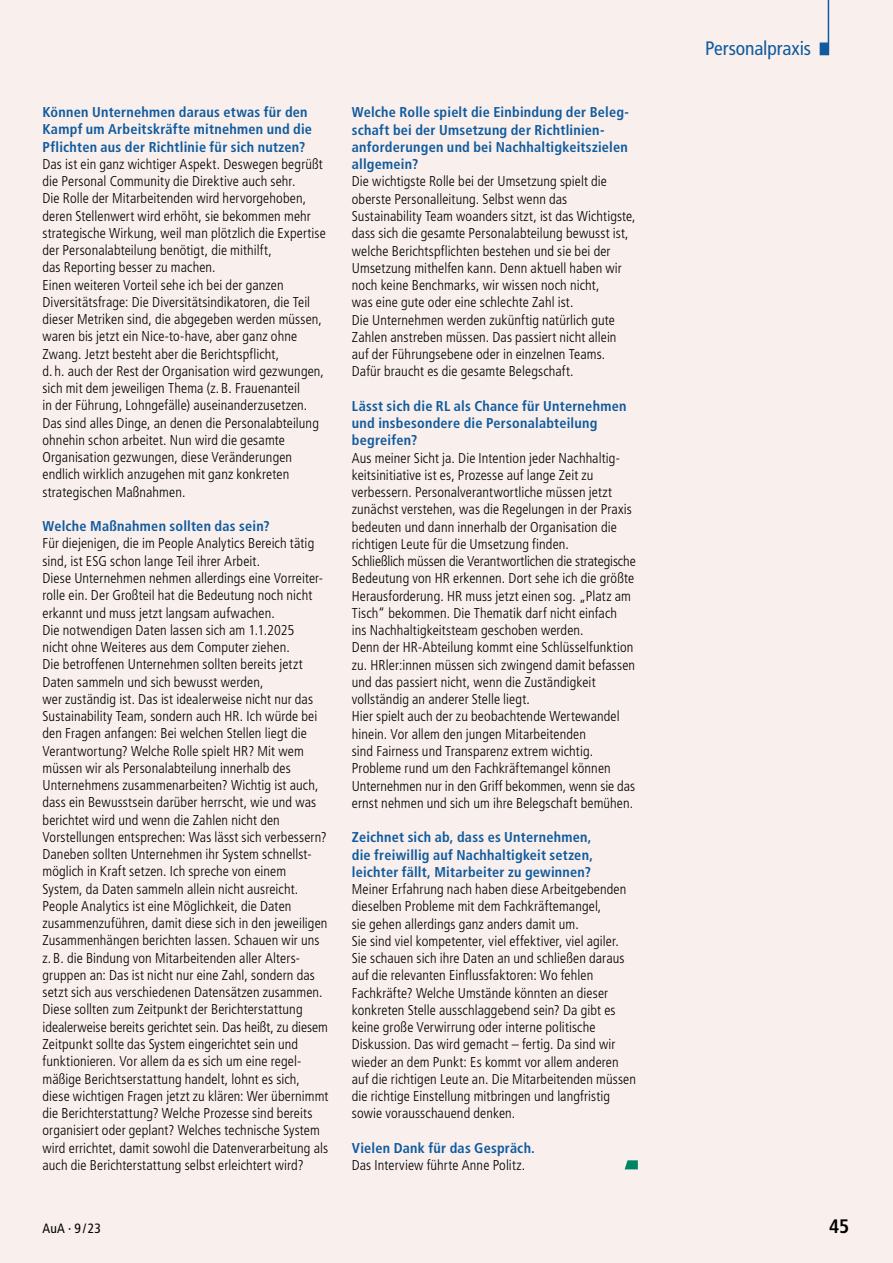
<style>
.page{position:relative;width:893px;height:1263px;background:#f9efed}
.page>*{position:absolute;margin:0;border:0;box-sizing:border-box;transform-origin:0 0}
.t1{font:condensed 19.5px "Frutiger LT Std";letter-spacing:-.005em;color:#105b9d}
.t2{font:700 condensed 19.5px "Frutiger LT Std";color:#000}
.t3{font:300 condensed 14.25px/17.2px "Frutiger LT Std";letter-spacing:.01em;color:#000}
.t4{font:700 condensed 14.25px/17.2px "Frutiger LT Std";letter-spacing:.015em;color:#105b9d}
.t5{font:condensed 13.5px "Frutiger LT Std";color:#000}
</style>
<div class="page">
<svg style="left:820px;top:0;width:9px;height:55px"></svg>
<svg style="left:625px;top:1160px;width:13px;height:9px"></svg>
<p class="t4" style="left:43px;top:103px;width:271px">Können Unternehmen daraus etwas für den<br>Kampf um Arbeitskräfte mitnehmen und die<br>Pflichten aus der Richtlinie für sich nutzen?</p>
<p class="t3" style="left:43px;top:155px;width:285px">Das ist ein ganz wichtiger Aspekt. Deswegen begrüßt die Personal Community die Direktive auch sehr.<br>Die Rolle der Mitarbeitenden wird hervorgehoben, deren Stellenwert wird erhöht, sie bekommen mehr strategische Wirkung, weil man plötzlich die Expertise der Personalabteilung benötigt, die mithilft,<br>das Reporting besser zu machen.<br>Einen weiteren Vorteil sehe ich bei der ganzen Diversitätsfrage: Die Diversitätsindikatoren, die Teil dieser Metriken sind, die abgegeben werden müssen, waren bis jetzt ein Nice-to-have, aber ganz ohne Zwang. Jetzt besteht aber die Berichtspflicht,<br>d. h. auch der Rest der Organisation wird gezwungen, sich mit dem jeweiligen Thema (z. B. Frauenanteil<br>in der Führung, Lohngefälle) auseinanderzusetzen.<br>Das sind alles Dinge, an denen die Personalabteilung ohnehin schon arbeitet. Nun wird die gesamte Organisation gezwungen, diese Veränderungen endlich wirklich anzugehen mit ganz konkreten strategischen Maßnahmen.</p>
<p class="t4" style="left:43px;top:518px;width:229px">Welche Maßnahmen sollten das sein?</p>
<p class="t3" style="left:43px;top:535px;width:287px">Für diejenigen, die im People Analytics Bereich tätig sind, ist ESG schon lange Teil ihrer Arbeit.<br>Diese Unternehmen nehmen allerdings eine Vorreiter&shy;rolle ein. Der Großteil hat die Bedeutung noch nicht erkannt und muss jetzt langsam aufwachen.<br>Die notwendigen Daten lassen sich am 1.1.2025<br>nicht ohne Weiteres aus dem Computer ziehen.<br>Die betroffenen Unternehmen sollten bereits jetzt Daten sammeln und sich bewusst werden,<br>wer zuständig ist. Das ist idealerweise nicht nur das Sustainability Team, sondern auch HR. Ich würde bei den Fragen anfangen: Bei welchen Stellen liegt die Verantwortung? Welche Rolle spielt HR? Mit wem müssen wir als Personalabteilung innerhalb des Unternehmens zusammenarbeiten? Wichtig ist auch, dass ein Bewusstsein darüber herrscht, wie und was berichtet wird und wenn die Zahlen nicht den Vorstellungen entsprechen: Was lässt sich verbessern?<br>Daneben sollten Unternehmen ihr System schnellst&shy;möglich in Kraft setzen. Ich spreche von einem System, da Daten sammeln allein nicht ausreicht.<br>People Analytics ist eine Möglichkeit, die Daten zusammenzuführen, damit diese sich in den jeweiligen Zusammenhängen berichten lassen. Schauen wir uns z. B. die Bindung von Mitarbeitenden aller Alters&shy;gruppen an: Das ist nicht nur eine Zahl, sondern das setzt sich aus verschiedenen Datensätzen zusammen.<br>Diese sollten zum Zeitpunkt der Berichterstattung idealerweise bereits gerichtet sein. Das heißt, zu diesem Zeitpunkt sollte das System eingerichtet sein und funktionieren. Vor allem da es sich um eine regel&shy;mäßige Berichtserstattung handelt, lohnt es sich, diese wichtigen Fragen jetzt zu klären: Wer übernimmt die Berichterstattung? Welche Prozesse sind bereits organisiert oder geplant? Welches technische System wird errichtet, damit sowohl die Datenverarbeitung als auch die Berichterstattung selbst erleichtert wird?</p>
<p class="t4" style="left:352px;top:104px;width:278px">Welche Rolle spielt die Einbindung der Beleg&shy;schaft bei der Umsetzung der Richtlinien&shy;anforderungen und bei Nachhaltigkeitszielen allgemein?</p>
<p class="t3" style="left:352px;top:173px;width:285px">Die wichtigste Rolle bei der Umsetzung spielt die oberste Personalleitung. Selbst wenn das Sustainability Team woanders sitzt, ist das Wichtigste, dass sich die gesamte Personalabteilung bewusst ist, welche Berichtspflichten bestehen und sie bei der Umsetzung mithelfen kann. Denn aktuell haben wir noch keine Benchmarks, wir wissen noch nicht,<br>was eine gute oder eine schlechte Zahl ist.<br>Die Unternehmen werden zukünftig natürlich gute Zahlen anstreben müssen. Das passiert nicht allein auf der Führungsebene oder in einzelnen Teams.<br>Dafür braucht es die gesamte Belegschaft.</p>
<p class="t4" style="left:352px;top:397px;width:276px">Lässt sich die RL als Chance für Unternehmen und insbesondere die Personalabteilung begreifen?</p>
<p class="t3" style="left:352px;top:449px;width:285px">Aus meiner Sicht ja. Die Intention jeder Nachhaltig&shy;keitsinitiative ist es, Prozesse auf lange Zeit zu verbessern. Personalverantwortliche müssen jetzt zunächst verstehen, was die Regelungen in der Praxis bedeuten und dann innerhalb der Organisation die richtigen Leute für die Umsetzung finden.<br>Schließlich müssen die Verantwortlichen die strategische Bedeutung von HR erkennen. Dort sehe ich die größte Herausforderung. HR muss jetzt einen sog. „Platz am Tisch“ bekommen. Die Thematik darf nicht einfach<br>ins Nachhaltigkeitsteam geschoben werden.<br>Denn der HR-Abteilung kommt eine Schlüsselfunktion zu. HRler:innen müssen sich zwingend damit befassen und das passiert nicht, wenn die Zuständigkeit vollständig an anderer Stelle liegt.<br>Hier spielt auch der zu beobachtende Wertewandel hinein. Vor allem den jungen Mitarbeitenden<br>sind Fairness und Transparenz extrem wichtig.<br>Probleme rund um den Fachkräftemangel können Unternehmen nur in den Griff bekommen, wenn sie das ernst nehmen und sich um ihre Belegschaft bemühen.</p>
<p class="t4" style="left:352px;top:829px;width:243px;text-align:justify">Zeichnet sich ab, dass es Unternehmen, die freiwillig auf Nachhaltigkeit setzen, leichter fällt, Mitarbeiter zu gewinnen?</p>
<p class="t3" style="left:352px;top:881px;width:286px">Meiner Erfahrung nach haben diese Arbeitgebenden dieselben Probleme mit dem Fachkräftemangel,<br>sie gehen allerdings ganz anders damit um.<br>Sie sind viel kompetenter, viel effektiver, viel agiler.<br>Sie schauen sich ihre Daten an und schließen daraus auf die relevanten Einflussfaktoren: Wo fehlen Fachkräfte? Welche Umstände könnten an dieser konkreten Stelle ausschlaggebend sein? Da gibt es keine große Verwirrung oder interne politische Diskussion. Das wird gemacht – fertig. Da sind wir wieder an dem Punkt: Es kommt vor allem anderen auf die richtigen Leute an. Die Mitarbeitenden müssen die richtige Einstellung mitbringen und langfristig sowie vorausschauend denken.</p>
<p class="t4" style="left:352px;top:1139px;width:185px">Vielen Dank für das Gespräch.</p>
<p class="t3" style="left:352px;top:1157px;width:175px">Das Interview führte Anne Politz.</p>
<h1 class="t1" style="left:705px;top:37px;width:108px">Personalpraxis</h1>
<p class="t5" style="left:43px;top:1221px;width:60px">AuA · 9/23</p>
<h1 class="t2" style="left:829px;top:1215px;width:22px">45</h1>
</div>
